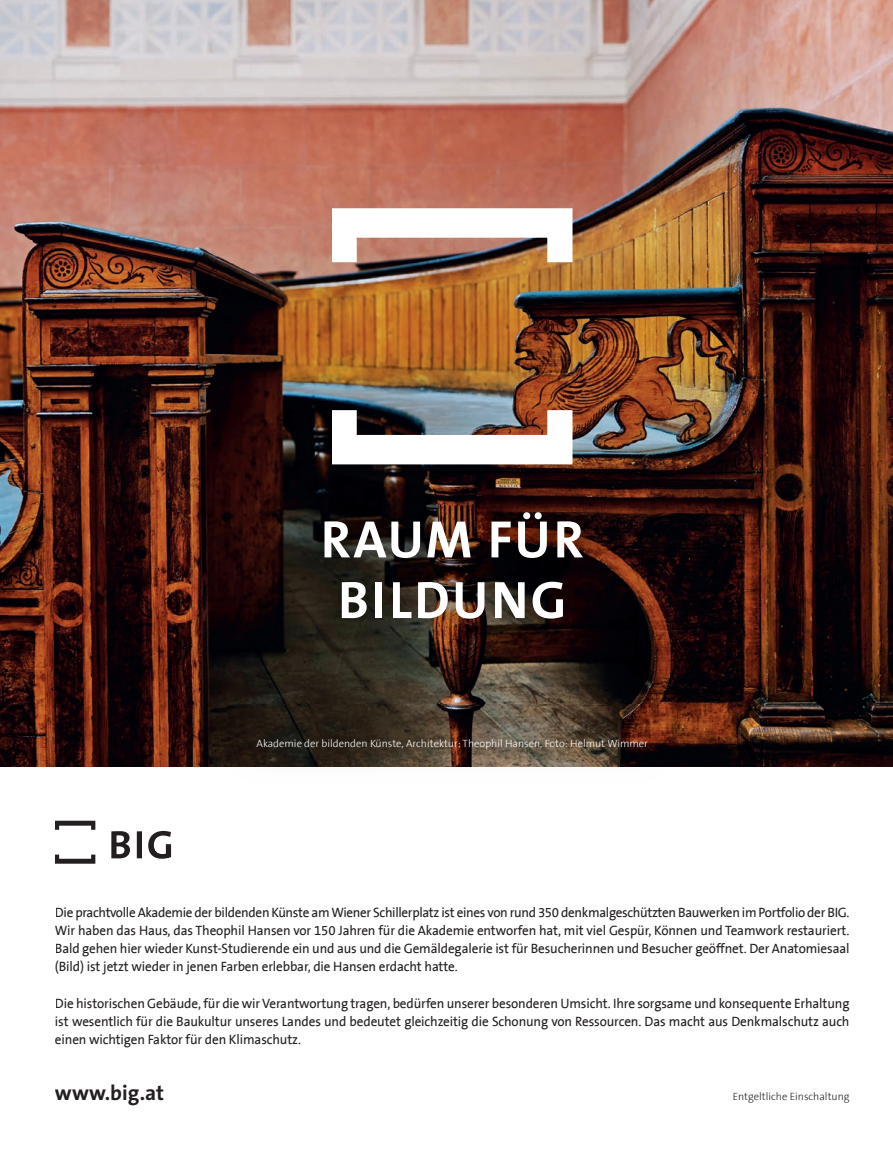
<style>
.page{position:relative;width:893px;height:1149px;background:#fff}
.page>*{position:absolute;margin:0;border:0;box-sizing:border-box;transform-origin:0 0}
.t1{font:700 52.95px/60.6px "The Sans B W7";letter-spacing:.045em;color:#fff;text-align:center}
.t2{font:700 21.15px "The Sans B W7";color:#231f20}
.t3{font:13.65px/18.1px "The Sans B5 Plain";letter-spacing:-.01em;color:#231f20;text-align:justify}
.t4{font:300 10.65px "The Sans B3";color:#fff}
.t5{font:300 10.65px "The Sans B3";color:#231f20}
</style>
<div class="page">
<img style="left:0;top:0;width:735px;height:357px">
<img style="left:735px;top:0;width:158px;height:766px">
<img style="left:0;top:357px;width:315px;height:358px">
<img style="left:315px;top:357px;width:421px;height:154px">
<img style="left:578px;top:511px;width:158px;height:204px">
<img style="left:315px;top:644px;width:263px;height:60px">
<img style="left:0;top:715px;width:227px;height:51px">
<img style="left:676px;top:715px;width:60px;height:51px">
<img style="left:227px;top:704px;width:449px;height:63px">
<img style="left:298px;top:487px;width:308px;height:157px">
<svg style="left:332px;top:410px;width:240px;height:54px"></svg>
<svg style="left:332px;top:208px;width:240px;height:54px"></svg>
<svg style="left:111px;top:830px;width:60px;height:28px"></svg>
<svg style="left:55px;top:854px;width:40px;height:9px"></svg>
<svg style="left:55px;top:820px;width:40px;height:9px"></svg>
<h1 class="t1" style="left:321px;top:509px;width:264px">RAUM FÜR<br>BILDUNG</h1>
<p class="t4" style="left:257px;top:737px;width:393px">Akademie der bildenden Künste, Architektur: Theophil Hansen, Foto: Helmut Wimmer</p>
<p class="t3" style="left:55px;top:903px;width:796px">Die prachtvolle Akademie der bildenden Künste am Wiener Schillerplatz ist eines von rund 350 denkmalgeschützten Bauwerken im Portfolio der BIG.<br>Wir haben das Haus, das Theophil Hansen vor 150 Jahren für die Akademie entworfen hat, mit viel Gespür, Können und Teamwork restauriert.<br>Bald gehen hier wieder Kunst-Studierende ein und aus und die Gemäldegalerie ist für Besucherinnen und Besucher geöffnet. Der Anatomiesaal (Bild) ist jetzt wieder in jenen Farben erlebbar, die Hansen erdacht hatte.</p>
<p class="t3" style="left:55px;top:994px;width:796px">Die historischen Gebäude, für die wir Verantwortung tragen, bedürfen unserer besonderen Umsicht. Ihre sorgsame und konsequente Erhaltung ist wesentlich für die Baukultur unseres Landes und bedeutet gleichzeitig die Schonung von Ressourcen. Das macht aus Denkmalschutz auch einen wichtigen Faktor für den Klimaschutz.</p>
<h2 class="t2" style="left:55px;top:1078px;width:111px">www.big.at</h2>
<p class="t5" style="left:733px;top:1090px;width:118px">Entgeltliche Einschaltung</p>
</div>
